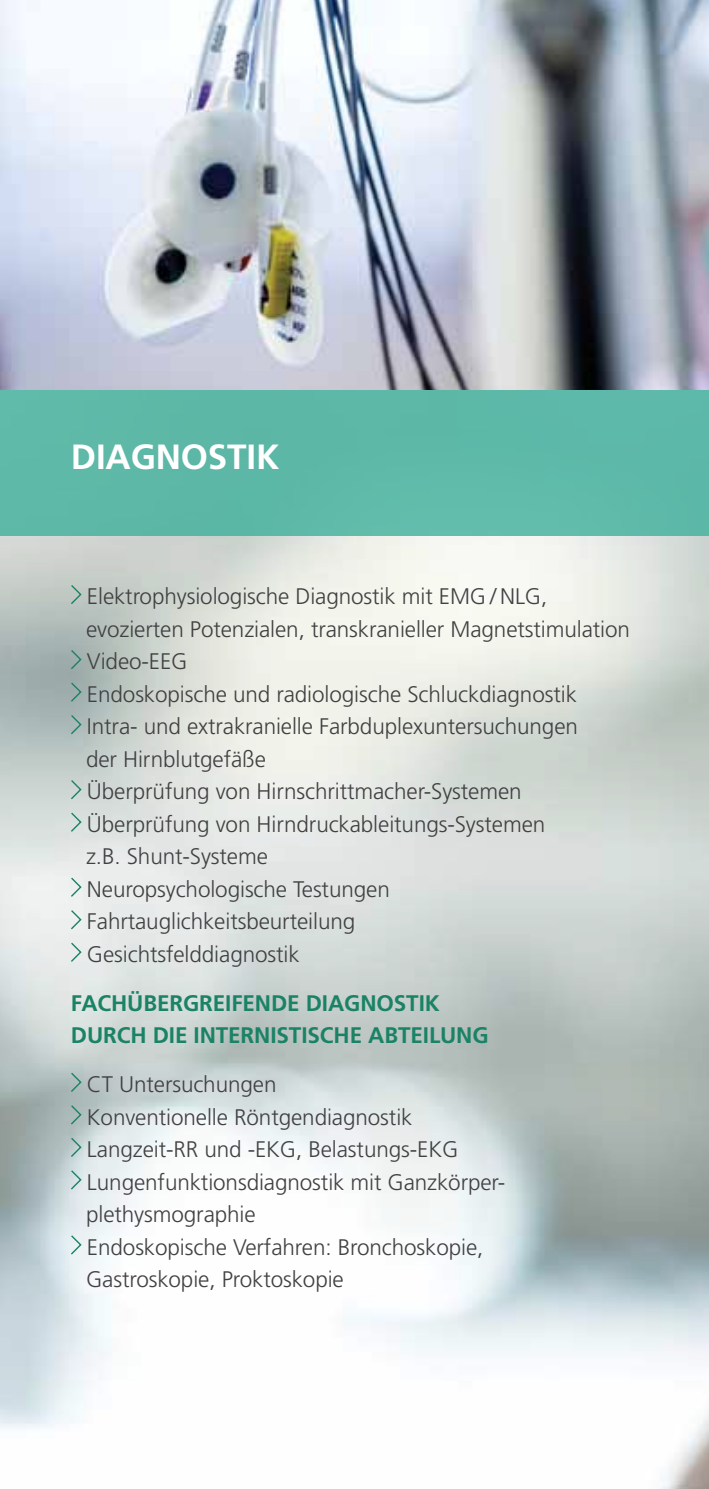
<style>
.page{position:relative;width:709px;height:1489px;background:#fff}
.page>*{position:absolute;margin:0;border:0;box-sizing:border-box;transform-origin:0 0}
.t1{font:700 35px "Frutiger LT";letter-spacing:-.005em;color:#fff}
.t2{font:300 22.5px/32.5px "Frutiger LT";letter-spacing:-.005em;color:#414042}
.t3{font:700 22.5px/32.5px "Frutiger LT";letter-spacing:-.005em;color:#1a8265}
</style>
<div class="page">
<img style="left:0;top:535px;width:709px;height:953px">
<svg style="left:69px;top:583px;width:14px;height:22px"></svg>
<svg style="left:69px;top:648px;width:14px;height:22px"></svg>
<svg style="left:69px;top:681px;width:14px;height:22px"></svg>
<svg style="left:69px;top:713px;width:14px;height:22px"></svg>
<svg style="left:69px;top:778px;width:14px;height:22px"></svg>
<svg style="left:69px;top:811px;width:14px;height:22px"></svg>
<svg style="left:69px;top:876px;width:14px;height:22px"></svg>
<svg style="left:69px;top:908px;width:14px;height:22px"></svg>
<svg style="left:69px;top:941px;width:14px;height:22px"></svg>
<svg style="left:69px;top:1071px;width:14px;height:22px"></svg>
<svg style="left:69px;top:1103px;width:14px;height:22px"></svg>
<svg style="left:69px;top:1136px;width:14px;height:22px"></svg>
<svg style="left:69px;top:1168px;width:14px;height:22px"></svg>
<svg style="left:69px;top:1233px;width:14px;height:22px"></svg>
<div style="left:0;top:390px;width:709px;height:145px;background:#5db8a8"></div>
<img style="left:0;top:0;width:709px;height:390px">
<h1 class="t1" style="left:71px;top:436px;width:206px">DIAGNOSTIK</h1>
<p class="t2" style="left:86px;top:580px;width:545px">Elektrophysiologische Diagnostik mit EMG / NLG, evozierten Potenzialen, transkranieller Magnetstimulation Video-EEG<br>Endoskopische und radiologische Schluckdiagnostik Intra- und extrakranielle Farbduplexuntersuchungen<br>der Hirnblutgefäße<br>Überprüfung von Hirnschrittmacher-Systemen Überprüfung von Hirndruckableitungs-Systemen<br>z.B. Shunt-Systeme<br>Neuropsychologische Testungen Fahrtauglichkeitsbeurteilung<br>Gesichtsfelddiagnostik</p>
<p class="t3" style="left:71px;top:986px;width:419px">FACHÜBERGREIFENDE DIAGNOSTIK<br>DURCH DIE INTERNISTISCHE ABTEILUNG</p>
<p class="t2" style="left:86px;top:1068px;width:420px">CT Untersuchungen<br>Konventionelle Röntgendiagnostik Langzeit-RR und -EKG, Belastungs-EKG Lungenfunktionsdiagnostik mit Ganzkörper&shy;plethysmographie<br>Endoskopische Verfahren: Bronchoskopie, Gastroskopie, Proktoskopie</p>
</div>
